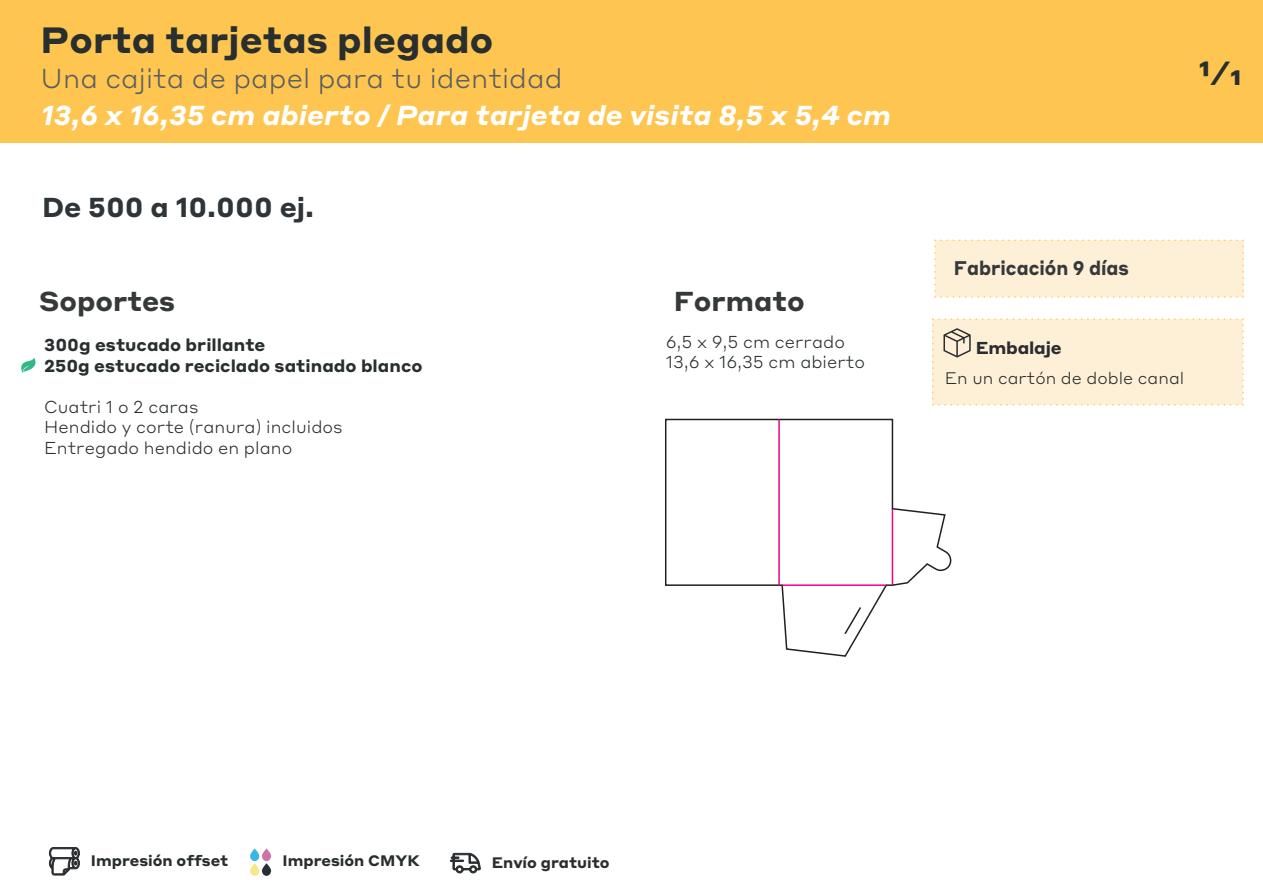
<style>
.page{position:relative;width:1263px;height:893px;background:#fff}
.page>*{position:absolute;margin:0;border:0;box-sizing:border-box;transform-origin:0 0}
.t1{font:700 36px "Styrene A";color:#292e2f}
.t2{font:700 33px "Styrene A";color:#292e2f}
.t3{font:italic 700 27px "Styrene A";letter-spacing:.005em;color:#fff}
.t4{font:300 27px "Styrene A";letter-spacing:.005em;color:#5a5e5f}
.t5{font:700 27px "Styrene A";color:#36393a}
.t6{font:700 27px "Styrene A";color:#2e3437}
.t7{font:700 19.5px "Styrene A";color:#36393a;scale:.91 1}
.t8{font:300 16.95px/20.4px "Styrene A";color:#292e2f}
.t9{font:700 16.95px/20.4px "Styrene A";color:#292e2f}
.t10{font:700 16.95px "Styrene A";letter-spacing:-.01em;color:#292d2f}
.t11{font:300 16.5px "Styrene A";color:#292e2f}
.t12{font:700 15px "Styrene A";color:#292d2f}
</style>
<div class="page">
<div style="left:0;top:0;width:1263px;height:142px;background:#fec550"></div>
<div style="left:932px;top:318px;width:312px;height:88px;background:#feefd7"></div>
<div style="left:934px;top:239px;width:310px;height:59px;background:#feefd7"></div>
<svg style="left:665px;top:418px;width:287px;height:239px"></svg>
<hr style="left:782px;top:584px;width:104px;height:2px;background:#ed028c">
<svg style="left:843px;top:605px;width:19px;height:31px"></svg>
<hr style="left:778px;top:419px;width:2px;height:166px;background:#ed028c">
<hr style="left:892px;top:509px;width:1px;height:76px;background:#ed028c">
<svg style="left:21px;top:358px;width:15px;height:15px"></svg>
<svg style="left:450px;top:853px;width:31px;height:20px"></svg>
<svg style="left:250px;top:848px;width:21px;height:28px"></svg>
<svg style="left:49px;top:847px;width:31px;height:28px"></svg>
<h1 class="t1" style="left:41px;top:9px;width:454px">Porta tarjetas plegado</h1>
<h3 class="t4" style="left:41px;top:56px;width:523px">Una cajita de papel para tu identidad</h3>
<h2 class="t2" style="left:1199px;top:45px;width:44px">1⁄1</h2>
<h3 class="t3" style="left:41px;top:92px;width:851px">13,6 x 16,35 cm abierto / Para tarjeta de visita 8,5 x 5,4 cm</h3>
<h3 class="t6" style="left:42px;top:184px;width:274px">De 500 a 10.000 ej.</h3>
<h3 class="t5" style="left:39px;top:278px;width:138px">Soportes</h3>
<p class="t9" style="left:44px;top:334px;width:380px">300g estucado brillante<br>250g estucado reciclado satinado blanco</p>
<p class="t8" style="left:44px;top:395px;width:300px">Cuatri 1 o 2 caras<br>Hendido y corte (ranura) incluidos<br>Entregado hendido en plano</p>
<h3 class="t5" style="left:674px;top:278px;width:132px">Formato</h3>
<p class="t8" style="left:666px;top:330px;width:201px">6,5 x 9,5 cm cerrado<br>13,6 x 16,35 cm abierto</p>
<p class="t7" style="left:954px;top:251px;width:194px">Fabricación 9 días</p>
<p class="t10" style="left:976px;top:334px;width:87px">Embalaje</p>
<p class="t11" style="left:945px;top:364px;width:241px">En un cartón de doble canal</p>
<p class="t12" style="left:91px;top:848px;width:139px">Impresión offset</p>
<p class="t12" style="left:283px;top:848px;width:139px">Impresión CMYK</p>
<p class="t12" style="left:492px;top:850px;width:119px">Envío gratuito</p>
</div>
